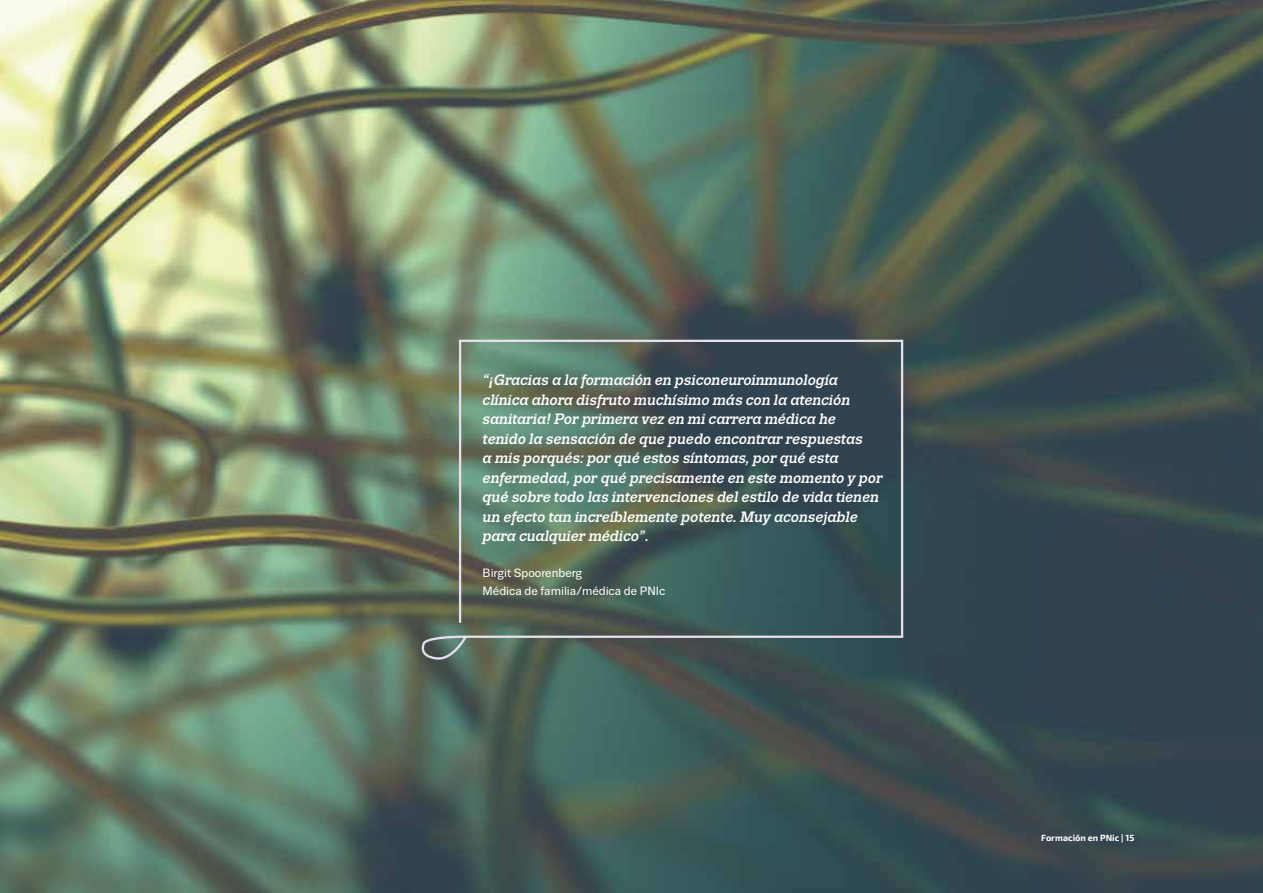
<style>
.page{position:relative;width:1263px;height:893px;background:#fff}
.page>*{position:absolute;margin:0;border:0;box-sizing:border-box;transform-origin:0 0}
.t1{font:italic 500 15px/19.5px "Trivia Slab";color:#fff}
.t2{font:12px/18px "Trivia Sans";color:#fff}
.t3{font:700 9px "Exo 2";color:#fff}
</style>
<div class="page">
<img style="left:0;top:0;width:1263px;height:893px">
<svg style="left:415px;top:338px;width:489px;height:322px;background:#4c625c"></svg>
<p class="t1" style="left:483px;top:370px;width:401px">“¡Gracias a la formación en psiconeuroinmunología clínica ahora disfruto muchísimo más con la atención sanitaria! Por primera vez en mi carrera médica he tenido la sensación de que puedo encontrar respuestas<br>a mis porqués: por qué estos síntomas, por qué esta enfermedad, por qué precisamente en este momento y por qué sobre todo las intervenciones del estilo de vida tienen un efecto tan increíblemente potente. Muy aconsejable para cualquier médico”.</p>
<p class="t2" style="left:483px;top:564px;width:184px">Birgit Spoorenberg<br>Médica de familia/médica de PNIc</p>
<p class="t3" style="left:1041px;top:832px;width:95px">Formación en PNic | 15</p>
</div>
